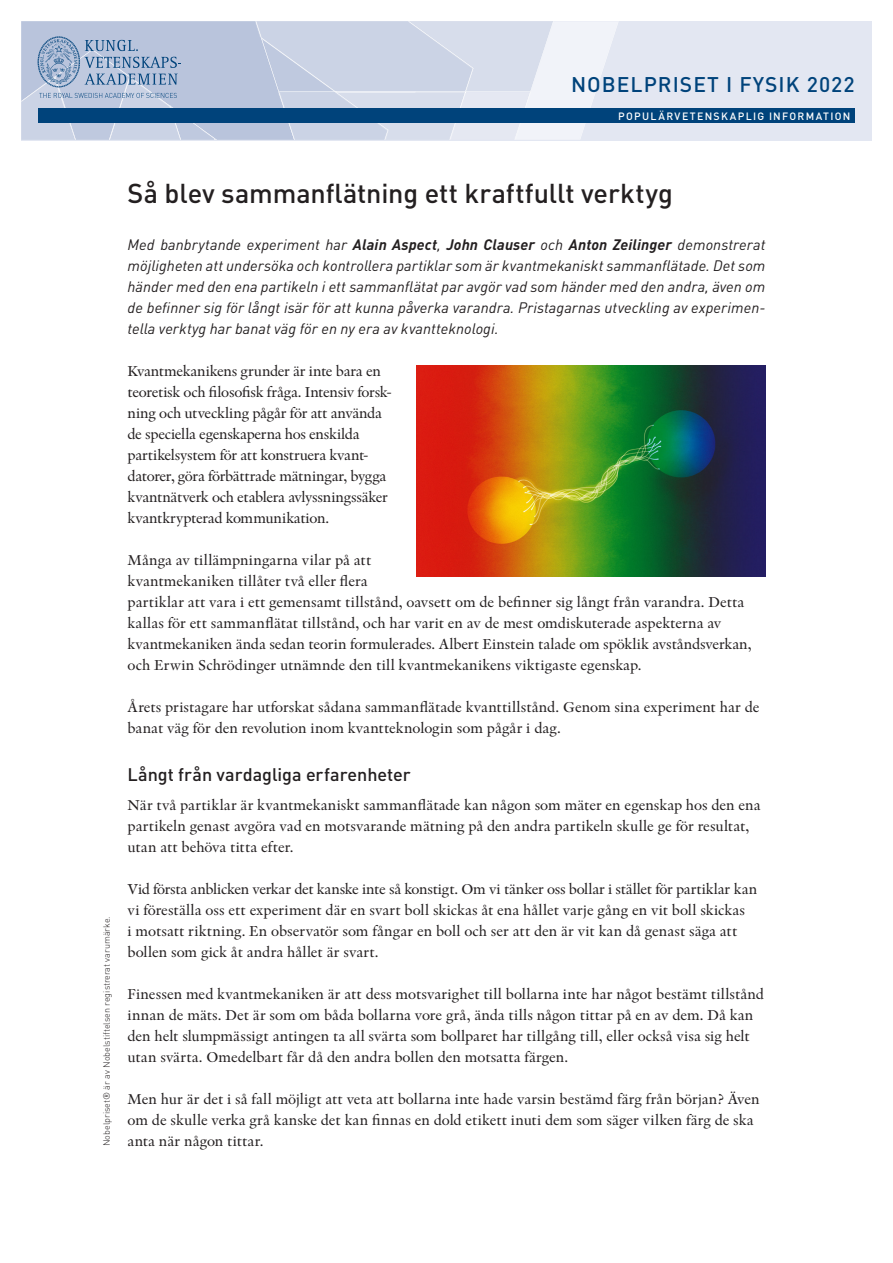
<style>
.page{position:relative;width:893px;height:1263px;background:#fff}
.page>*{position:absolute;margin:0;border:0;box-sizing:border-box;transform-origin:0 0}
.Huvudrubrik{font:500 27px "DIN Pro";letter-spacing:-.005em;color:#231f20}
.Sidhuvud__Nobel{font:500 21px "DIN Pro";letter-spacing:.05em;color:#00437b}
.Textblock__mellanrub{font:500 18px "DIN Pro";color:#231f20}
.Textblock__brödtext{font:15px/21px "Indigo Antiqua Pro Text";letter-spacing:-.005em;color:#231f20}
.Textblock__ingress{font:italic 15px/21px "DIN Pro";letter-spacing:.005em;color:#231f20;text-align:justify}
.Textblock__brödtext-2{font:15px/21px "Indigo Antiqua Pro Text";letter-spacing:-.025em;color:#231f20}
.Sidhuvud__popvet{font:500 10.5px "DIN Pro";letter-spacing:.125em;color:#fff}
.Finstilt{font:300 9px "DIN Pro";color:#231f20}
.s1{font-weight:700}
</style>
<div class="page">
<div style="left:21px;top:21px;width:851px;height:119px;background:#e3e7f2"></div>
<div style="left:38px;top:108px;width:817px;height:15px;background:#00437b"></div>
<svg style="left:21px;top:21px;width:597px;height:119px"></svg>
<img style="left:417px;top:366px;width:348px;height:211px">
<p class="Sidhuvud__Nobel" style="left:571px;top:70px;width:285px">NOBELPRISET I FYSIK 2022</p>
<p class="Sidhuvud__popvet" style="left:618px;top:109px;width:234px">POPULÄRVETENSKAPLIG INFORMATION</p>
<p class="Finstilt" style="left:101px;top:1146px;width:232px;rotate:-90deg">Nobelpriset® är av Nobelstiftelsen registrerat varumärke.</p>
<p class="Huvudrubrik" style="left:128px;top:175px;width:547px">Så blev sammanflätning ett kraftfullt verktyg</p>
<p class="Textblock__ingress" style="left:128px;top:234px;width:639px">Med banbrytande experiment har <span class="s1">Alain Aspect</span>, <span class="s1">John Clauser</span> och <span class="s1">Anton Zeilinger</span> demonstrerat möjligheten att undersöka och kontrollera partiklar som är kvantmekaniskt sammanflätade. Det som händer med den ena partikeln i ett sammanflätat par avgör vad som händer med den andra, även om de befinner sig för långt isär för att kunna påverka varandra. Pristagarnas utveckling av experimen&shy;tella verktyg har banat väg för en ny era av kvantteknologi.</p>
<p class="Textblock__brödtext-2" style="left:128px;top:361px;width:266px">Kvantmekanikens grunder är inte bara en teoretisk och filosofisk fråga. Intensiv forsk&shy;ning och utveckling pågår för att använda de speciella egenskaperna hos enskilda partikelsystem för att konstruera kvant&shy;datorer, göra förbättrade mätningar, bygga kvantnätverk och etablera avlyssningssäker kvantkrypterad kommunikation.</p>
<p class="Textblock__brödtext" style="left:128px;top:550px;width:626px">Många av tillämpningarna vilar på att<br>kvantmekaniken tillåter två eller flera<br>partiklar att vara i ett gemensamt tillstånd, oavsett om de befinner sig långt från varandra. Detta kallas för ett sammanflätat tillstånd, och har varit en av de mest omdiskuterade aspekterna av kvantmekaniken ända sedan teorin formulerades. Albert Einstein talade om spöklik avståndsverkan, och Erwin Schrödinger utnämnde den till kvantmekanikens viktigaste egenskap.</p>
<p class="Textblock__brödtext" style="left:128px;top:697px;width:633px">Årets pristagare har utforskat sådana sammanflätade kvanttillstånd. Genom sina experiment har de banat väg för den revolution inom kvantteknologin som pågår i dag.</p>
<p class="Textblock__mellanrub" style="left:128px;top:762px;width:285px">Långt från vardagliga erfarenheter</p>
<p class="Textblock__brödtext" style="left:128px;top:795px;width:634px">När två partiklar är kvantmekaniskt sammanflätade kan någon som mäter en egenskap hos den ena partikeln genast avgöra vad en motsvarande mätning på den andra partikeln skulle ge för resultat, utan att behöva titta efter.</p>
<p class="Textblock__brödtext" style="left:128px;top:879px;width:631px">Vid första anblicken verkar det kanske inte så konstigt. Om vi tänker oss bollar i stället för partiklar kan vi föreställa oss ett experiment där en svart boll skickas åt ena hållet varje gång en vit boll skickas<br>i motsatt riktning. En observatör som fångar en boll och ser att den är vit kan då genast säga att bollen som gick åt andra hållet är svart.</p>
<p class="Textblock__brödtext" style="left:128px;top:984px;width:638px">Finessen med kvantmekaniken är att dess motsvarighet till bollarna inte har något bestämt tillstånd innan de mäts. Det är som om båda bollarna vore grå, ända tills någon tittar på en av dem. Då kan den helt slumpmässigt antingen ta all svärta som bollparet har tillgång till, eller också visa sig helt utan svärta. Omedelbart får då den andra bollen den motsatta färgen.</p>
<p class="Textblock__brödtext" style="left:128px;top:1089px;width:634px">Men hur är det i så fall möjligt att veta att bollarna inte hade varsin bestämd färg från början? Även om de skulle verka grå kanske det kan finnas en dold etikett inuti dem som säger vilken färg de ska anta när någon tittar.</p>
</div>
